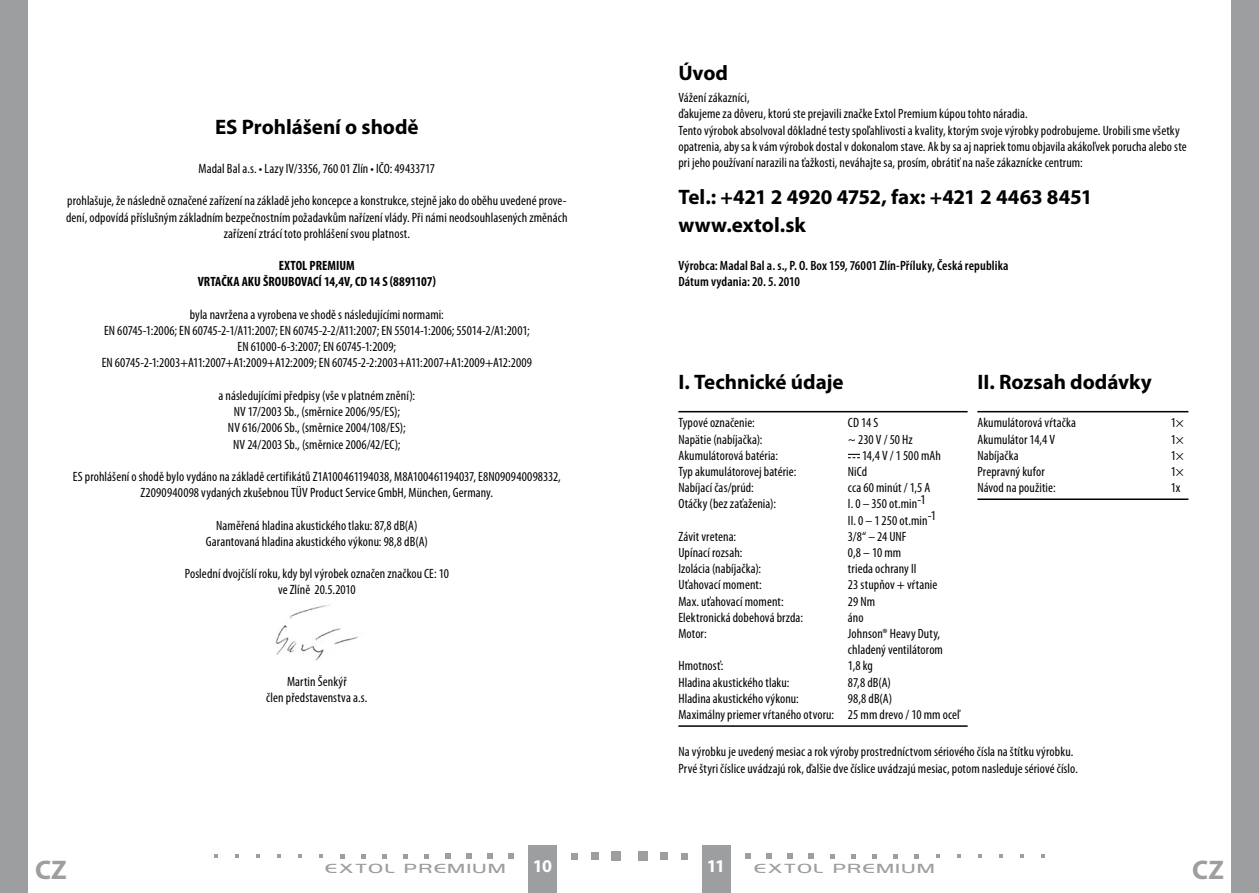
<style>
.page{position:relative;width:1259px;height:893px;background:#fff}
.page>*{position:absolute;margin:0;border:0;box-sizing:border-box;transform-origin:0 0}
.t1{font:700 27px "Myriad Pro";color:#9c9e9f}
.t2{font:700 21px/27.5px "Myriad Pro";letter-spacing:-.005em;color:#000}
.t3{font:700 18px "Myriad Pro";color:#fff}
.t4{font:condensed 13.5px/16.2px "Myriad Pro";letter-spacing:.005em;color:#000;text-align:center}
.t5{font:600 condensed 13.5px/16.2px "Myriad Pro";letter-spacing:.01em;color:#000}
.t6{font:700 condensed 13.5px/16.2px "Myriad Pro";color:#000;text-align:center}
.t7{font:12px "Highland Gothic Light Medium CE";letter-spacing:.12em;color:#9c9e9f;scale:1.5 1}
</style>
<div class="page">
<div style="left:528px;top:844px;width:28px;height:49px;background:#9c9e9f"></div>
<div style="left:612px;top:851px;width:9px;height:10px;background:#9c9e9f"></div>
<div style="left:591px;top:852px;width:8px;height:8px;background:#9c9e9f"></div>
<svg style="left:571px;top:853px;width:6px;height:6px"></svg>
<svg style="left:508px;top:853px;width:5px;height:6px"></svg>
<svg style="left:487px;top:853px;width:5px;height:6px"></svg>
<svg style="left:466px;top:853px;width:5px;height:6px"></svg>
<svg style="left:445px;top:853px;width:5px;height:6px"></svg>
<svg style="left:424px;top:854px;width:5px;height:4px"></svg>
<svg style="left:403px;top:854px;width:5px;height:4px"></svg>
<svg style="left:382px;top:854px;width:5px;height:4px"></svg>
<svg style="left:361px;top:854px;width:5px;height:4px"></svg>
<svg style="left:340px;top:854px;width:4px;height:4px"></svg>
<svg style="left:319px;top:854px;width:4px;height:4px"></svg>
<svg style="left:298px;top:854px;width:4px;height:4px"></svg>
<svg style="left:277px;top:854px;width:4px;height:4px"></svg>
<svg style="left:256px;top:854px;width:4px;height:4px"></svg>
<svg style="left:235px;top:854px;width:4px;height:4px"></svg>
<svg style="left:214px;top:854px;width:4px;height:4px"></svg>
<div style="left:0;top:0;width:28px;height:893px;background:#9c9e9f"></div>
<div style="left:702px;top:844px;width:29px;height:49px;background:#9c9e9f"></div>
<div style="left:1231px;top:0;width:28px;height:893px;background:#9c9e9f"></div>
<div style="left:638px;top:851px;width:9px;height:10px;background:#9c9e9f"></div>
<div style="left:660px;top:852px;width:7px;height:8px;background:#9c9e9f"></div>
<div style="left:681px;top:853px;width:7px;height:6px;background:#9c9e9f"></div>
<svg style="left:745px;top:853px;width:5px;height:6px"></svg>
<svg style="left:766px;top:853px;width:6px;height:6px"></svg>
<svg style="left:787px;top:853px;width:6px;height:6px"></svg>
<svg style="left:808px;top:853px;width:6px;height:6px"></svg>
<svg style="left:830px;top:854px;width:5px;height:4px"></svg>
<svg style="left:851px;top:854px;width:5px;height:4px"></svg>
<svg style="left:872px;top:854px;width:5px;height:4px"></svg>
<svg style="left:893px;top:854px;width:5px;height:4px"></svg>
<svg style="left:914px;top:854px;width:5px;height:4px"></svg>
<svg style="left:936px;top:854px;width:4px;height:4px"></svg>
<svg style="left:957px;top:854px;width:4px;height:4px"></svg>
<svg style="left:978px;top:854px;width:4px;height:4px"></svg>
<svg style="left:999px;top:854px;width:4px;height:4px"></svg>
<svg style="left:1020px;top:854px;width:4px;height:4px"></svg>
<svg style="left:1041px;top:854px;width:4px;height:4px"></svg>
<img style="left:275px;top:605px;width:83px;height:56px">
<hr style="left:977px;top:411px;width:211px;height:1px;background:#000">
<hr style="left:977px;top:498px;width:211px;height:2px;background:#000">
<hr style="left:678px;top:411px;width:289px;height:1px;background:#000">
<hr style="left:678px;top:725px;width:289px;height:2px;background:#000">
<svg style="left:848px;top:454px;width:12px;height:4px"></svg>
<h2 class="t2" style="left:215px;top:114px;width:205px">ES Prohlášení o shodě</h2>
<p class="t4" style="left:199px;top:161px;width:238px">Madal Bal a.s. •Lazy IV/3356, 760 01 Zlín • IČO: 49433717</p>
<p class="t4" style="left:66px;top:193px;width:503px">prohlašuje, že následně označené zařízení na základě jeho koncepce akonstrukce, stejně jako do oběhu uvedené prove&shy;dení, odpovídá příslušným základním bezpečnostním požadavkům nařízení vlády. Při námi neodsouhlasených změnách zařízení ztrácí toto prohlášení svou platnost.</p>
<p class="t6" style="left:198px;top:258px;width:240px">EXTOL PREMIUM<br>VRTAČKA AKU ŠROUBOVACÍ 14,4V, CD 14 S (8891107)</p>
<p class="t4" style="left:102px;top:307px;width:432px">byla navržena avyrobena ve shodě s následujícími normami:<br>EN 60745-1:2006; EN 60745-2-1/A11:2007; EN 60745-2-2/A11:2007; EN 55014-1:2006; 55014-2/A1:2001; EN 61000-6-3:2007; EN 60745-1:2009;<br>EN 60745-2-1:2003+A11:2007+A1:2009+A12:2009; EN 60745-2-2:2003+A11:2007+A1:2009+A12:2009</p>
<p class="t4" style="left:218px;top:388px;width:198px">a následujícími předpisy (vše vplatném znění):<br>NV 17/2003 Sb., (směrnice 2006/95/ES);<br>NV 616/2006 Sb., (směrnice 2004/108/ES);<br>NV 24/2003 Sb., (směrnice 2006/42/EC);</p>
<p class="t4" style="left:73px;top:469px;width:489px">ES prohlášení oshodě bylo vydáno na základě certifikátů Z1A100461194038, M8A100461194037, E8N090940098332,<br>Z2090940098 vydaných zkušebnou TÜV Product Service GmbH, München, Germany.</p>
<p class="t4" style="left:206px;top:517px;width:223px">Naměřená hladina akustického tlaku: 87,8 dB(A)<br>Garantovaná hladina akustického výkonu: 98,8 dB(A)</p>
<p class="t4" style="left:185px;top:566px;width:266px">Poslední dvojčíslí roku, kdy byl výrobek označen značkou CE: 10 ve Zlíně 20.5.2010</p>
<p class="t4" style="left:266px;top:673px;width:103px">Martin Šenkýř<br>člen představenstva a.s.</p>
<h2 class="t2" style="left:678px;top:59px;width:51px">Úvod</h2>
<p class="t4" style="left:678px;top:90px;width:510px;text-align:left">Vážení zákazníci,<br>ďakujeme za dôveru, ktorú ste prejavili značke Extol Premium kúpou tohto náradia.<br>Tento výrobok absolvoval dôkladné testy spoľahlivosti akvality, ktorým svoje výrobky podrobujeme. Urobili sme všetky opatrenia, aby sa kvám výrobok dostal vdokonalom stave. Ak by sa aj napriek tomu objavila akákoľvek porucha alebo ste pri jeho používaní narazili na ťažkosti, neváhajte sa, prosím, obrátiť na naše zákaznícke centrum:</p>
<h2 class="t2" style="left:678px;top:184px;width:415px">Tel.: +421 2 4920 4752, fax: +421 2 4463 8451 www.extol.sk</h2>
<p class="t5" style="left:678px;top:258px;width:332px">Výrobca: Madal Bal a. s., P. O. Box 159, 76001 Zlín-Příluky, Česká republika<br>Dátum vydania: 20. 5. 2010</p>
<h2 class="t2" style="left:678px;top:368px;width:167px">I. Technické údaje</h2>
<p class="t4" style="left:678px;top:415px;width:78px">Typové označenie:</p>
<p class="t4" style="left:848px;top:415px;width:32px">CD 14 S</p>
<p class="t4" style="left:678px;top:431px;width:86px">Napätie (nabíjačka):</p>
<p class="t4" style="left:848px;top:431px;width:66px">~ 230 V / 50 Hz</p>
<p class="t4" style="left:678px;top:447px;width:101px">Akumulátorová batéria:</p>
<p class="t4" style="left:862px;top:447px;width:80px">14,4 V / 1500 mAh</p>
<p class="t4" style="left:678px;top:464px;width:119px">Typ akumulátorovej batérie:</p>
<p class="t4" style="left:848px;top:464px;width:21px">NiCd</p>
<p class="t4" style="left:678px;top:480px;width:77px">Nabíjací čas/prúd:</p>
<p class="t4" style="left:848px;top:480px;width:84px">cca 60 minút /1,5 A</p>
<p class="t4" style="left:678px;top:496px;width:99px">Otáčky (bez zaťaženia):</p>
<p class="t4" style="left:848px;top:496px;width:90px;text-align:left">I. 0 – 350 ot.min-1<br>II. 0 – 1250 ot.min-1</p>
<p class="t4" style="left:678px;top:528px;width:59px">Závit vretena:</p>
<p class="t4" style="left:848px;top:528px;width:60px">3/8“ – 24 UNF</p>
<p class="t4" style="left:678px;top:545px;width:65px">Upínací rozsah:</p>
<p class="t4" style="left:848px;top:545px;width:55px">0,8 – 10 mm</p>
<p class="t4" style="left:678px;top:561px;width:84px">Izolácia (nabíjačka):</p>
<p class="t4" style="left:848px;top:561px;width:70px">trieda ochrany II</p>
<p class="t4" style="left:678px;top:577px;width:85px">Uťahovací moment:</p>
<p class="t4" style="left:848px;top:577px;width:91px">23 stupňov + vŕtanie</p>
<p class="t4" style="left:678px;top:593px;width:107px">Max. uťahovací moment:</p>
<p class="t4" style="left:848px;top:593px;width:29px">29 Nm</p>
<p class="t4" style="left:678px;top:609px;width:126px">Elektronická dobehová brzda:</p>
<p class="t4" style="left:848px;top:609px;width:17px">áno</p>
<p class="t4" style="left:678px;top:626px;width:30px">Motor:</p>
<p class="t4" style="left:848px;top:626px;width:96px;text-align:left">Johnson® Heavy Duty, chladený ventilátorom</p>
<p class="t4" style="left:678px;top:658px;width:46px">Hmotnosť:</p>
<p class="t4" style="left:848px;top:658px;width:27px">1,8 kg</p>
<p class="t4" style="left:678px;top:674px;width:113px">Hladina akustického tlaku:</p>
<p class="t4" style="left:848px;top:674px;width:45px">87,8 dB(A)</p>
<p class="t4" style="left:678px;top:690px;width:122px">Hladina akustického výkonu:</p>
<p class="t4" style="left:678px;top:690px;width:283px;text-align:left;text-indent:170px">98,8 dB(A)<br>Maximálny priemer vŕtaného otvoru: 25 mm drevo /10 mm oceľ</p>
<h2 class="t2" style="left:977px;top:368px;width:176px">II. Rozsah dodávky</h2>
<p class="t4" style="left:977px;top:415px;width:100px">Akumulátorová vŕtačka</p>
<p class="t4" style="left:1171px;top:415px;width:14px">1×</p>
<p class="t4" style="left:977px;top:431px;width:79px">Akumulátor 14,4 V</p>
<p class="t4" style="left:1171px;top:431px;width:14px">1×</p>
<p class="t4" style="left:977px;top:447px;width:43px">Nabíjačka</p>
<p class="t4" style="left:1171px;top:447px;width:14px">1×</p>
<p class="t4" style="left:977px;top:464px;width:69px">Prepravný kufor</p>
<p class="t4" style="left:1171px;top:464px;width:14px">1×</p>
<p class="t4" style="left:977px;top:480px;width:80px">Návod na použitie:</p>
<p class="t4" style="left:1171px;top:480px;width:11px">1x</p>
<p class="t4" style="left:678px;top:744px;width:401px;text-align:left">Na výrobku je uvedený mesiac arok výroby prostredníctvom sériového čísla na štítku výrobku.<br>Prvé štyri číslice uvádzajú rok, ďalšie dve číslice uvádzajú mesiac, potom nasleduje sériové číslo.</p>
<p class="t7" style="left:325px;top:861px;width:122px">EXTOL PREMIUM</p>
<h3 class="t3" style="left:533px;top:856px;width:21px">10</h3>
<h3 class="t3" style="left:707px;top:856px;width:20px">11</h3>
<p class="t7" style="left:754px;top:861px;width:122px">EXTOL PREMIUM</p>
<h1 class="t1" style="left:35px;top:855px;width:33px">CZ</h1>
<h1 class="t1" style="left:1192px;top:855px;width:33px">CZ</h1>
</div>
